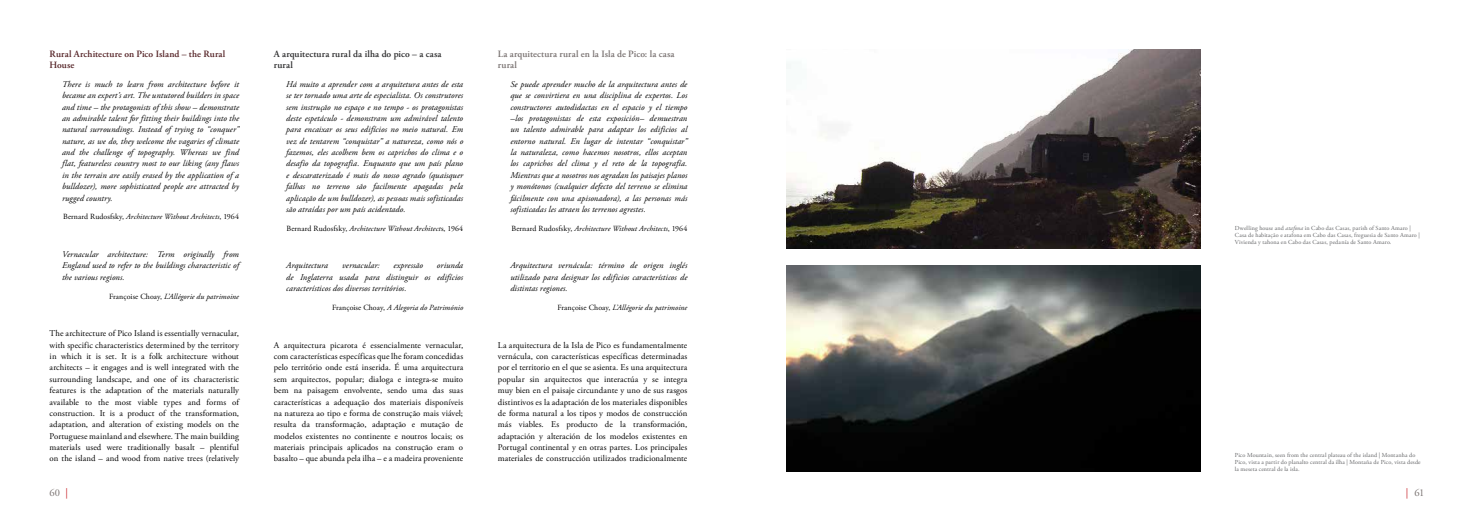
<style>
.page{position:relative;width:1474px;height:521px;background:#fff}
.page>*{position:absolute;margin:0;border:0;box-sizing:border-box;transform-origin:0 0}
.t1{font:10.5px "Adobe Garamond Pro";color:#797271}
.t2{font:600 9.62px/11.4px "Adobe Garamond Pro";letter-spacing:.01em;color:#797271}
.t3{font:600 9.62px/11.4px "Adobe Garamond Pro";letter-spacing:.01em;color:#552427}
.t4{font:600 9.62px/11.4px "Adobe Garamond Pro";letter-spacing:.015em;color:#2e2e2f}
.t5{font:italic 8.75px/11.4px "Adobe Garamond Pro";letter-spacing:.01em;color:#000;text-align:justify}
.t6{font:8.75px/11.4px "Adobe Garamond Pro";letter-spacing:.01em;color:#000;text-align:justify}
.t7{font:italic 7.88px "Adobe Garamond Pro";letter-spacing:.01em;color:#000}
.t8{font:6.12px/7px "Adobe Garamond Pro";letter-spacing:.02em;color:#636466}
.s1{font-style:normal}
.s2{font-style:italic}
.s3{color:#c61d23}
</style>
<div class="page">
<img style="left:786px;top:50px;width:414px;height:198px">
<img style="left:786px;top:265px;width:414px;height:206px">
<p class="t3" style="left:50px;top:48px;width:177px">Rural Architecture on Pico Island – the Rural<br>House</p>
<p class="t5" style="left:62px;top:79px;width:178px">There is much to learn from architecture before it became an expert’s art. The untutored builders in space and time – the protagonists of this show – demonstrate an admirable talent for fitting their buildings into the natural surroundings. Instead of trying to “conquer” nature, as we do, they welcome the vagaries of climate and the challenge of topography. Whereas we find flat, featureless country most to our liking (any flaws in the terrain are easily erased by the application of a bulldozer), more sophisticated people are attracted by rugged country.</p>
<p class="t7" style="left:63px;top:212px;width:177px"><span class="s1">Bernard Rudosfsky,</span> Architecture Without Architects<span class="s1">, 1964</span></p>
<p class="t5" style="left:62px;top:249px;width:178px">Vernacular architecture: Term originally from England used to refer to the buildings characteristic of the various regions.</p>
<p class="t7" style="left:109px;top:291px;width:131px"><span class="s1">Françoise Choay,</span> L’Allégorie du patrimoine</p>
<p class="t6" style="left:50px;top:328px;width:191px">The architecture of Pico Island is essentially vernacular, with specific characteristics determined by the territory in which it is set. It is a folk architecture without architects – it engages and is well integrated with the surrounding landscape, and one of its characteristic features is the adaptation of the materials naturally available to the most viable types and forms of construction. It is a product of the transformation, adaptation, and alteration of existing models on the Portuguese mainland and elsewhere. The main building materials used were traditionally basalt – plentiful on the island – and wood from native trees (relatively</p>
<p class="t4" style="left:274px;top:48px;width:169px">A arquitectura rural da ilha do pico – a casa rural</p>
<p class="t5" style="left:286px;top:79px;width:178px">Há muito a aprender com a arquitetura antes de esta se ter tornado uma arte de especialista. Os construtores sem instrução no espaço e no tempo - os protagonistas deste espetáculo - demonstram um admirável talento para encaixar os seus edifícios no meio natural. Em vez de tentarem “conquistar” a natureza, como nós o fazemos, eles acolhem bem os caprichos do clima e o desafio da topografia. Enquanto que um país plano e descaraterizado é mais do nosso agrado (quaisquer falhas no terreno são facilmente apagadas pela aplicação de um bulldozer), as pessoas mais sofisticadas são atraídas por um país acidentado.</p>
<p class="t7" style="left:286px;top:223px;width:178px"><span class="s1">Bernard Rudosfsky,</span> Architecture Without Architect<span class="s1">s, 1964</span></p>
<p class="t5" style="left:286px;top:260px;width:43px">Arquitectura</p>
<p class="t5" style="left:342px;top:260px;width:39px">vernacular:</p>
<p class="t5" style="left:393px;top:260px;width:31px">expressão</p>
<p class="t5" style="left:286px;top:260px;width:178px;text-indent:151px">oriunda de Inglaterra usada para distinguir os edifícios característicos dos diversos territórios.</p>
<p class="t7" style="left:332px;top:303px;width:133px"><span class="s1">Françoise Choay,</span> A Alegoria do Património</p>
<p class="t6" style="left:274px;top:339px;width:191px">A arquitectura picarota é essencialmente vernacular, com características específicas que lhe foram concedidas pelo território onde está inserida. É uma arquitectura sem arquitectos, popular; dialoga e integra-se muito bem na paisagem envolvente, sendo uma das suas características a adequação dos materiais disponíveis na natureza ao tipo e forma de construção mais viável; resulta da transformação, adaptação e mutação de modelos existentes no continente e noutros locais; os materiais principais aplicados na construção eram o basalto – que abunda pela ilha – e a madeira proveniente</p>
<p class="t2" style="left:498px;top:48px;width:178px">La arquitectura rural en la Isla de Pico: la casa rural</p>
<p class="t5" style="left:510px;top:79px;width:178px">Se puede aprender mucho de la arquitectura antes de que se convirtiera en una disciplina de expertos. Los constructores autodidactas en el espacio y el tiempo –los protagonistas de esta exposición– demuestran un talento admirable para adaptar los edificios al entorno natural. En lugar de intentar “conquistar” la naturaleza, como hacemos nosotros, ellos aceptan los caprichos del clima y el reto de la topografía.<br>Mientras que a nosotros nos agradan los paisajes planos y monótonos (cualquier defecto del terreno se elimina fácilmente con una apisonadora), a las personas más sofisticadas les atraen los terrenos agrestes.</p>
<p class="t7" style="left:511px;top:223px;width:177px"><span class="s1">Bernard Rudosfsky,</span> Architecture Without Architects<span class="s1">, 1964</span></p>
<p class="t5" style="left:510px;top:260px;width:178px">Arquitectura vernácula: término de origen inglés utilizado para designar los edificios característicos de distintas regiones.</p>
<p class="t7" style="left:557px;top:303px;width:131px"><span class="s1">Françoise Choay,</span> L’Allégorie du patrimoine</p>
<p class="t6" style="left:498px;top:339px;width:191px">La arquitectura de la Isla de Pico es fundamentalmente vernácula, con características específicas determinadas por el territorio en el que se asienta. Es una arquitectura popular sin arquitectos que interactúa y se integra muy bien en el paisaje circundante y uno de sus rasgos distintivos es la adaptación de los materiales disponibles de forma natural a los tipos y modos de construcción más viables. Es producto de la transformación, adaptación y alteración de los modelos existentes en Portugal continental y en otras partes. Los principales materiales de construcción utilizados tradicionalmente</p>
<p class="t8" style="left:1234px;top:225px;width:186px">Dwelling house and <span class="s2">atafona</span> in Cabo das Casas, parish of Santo Amaro |<br>Casa de habitação e atafona em Cabo das Casas, freguesia de Santo Amaro |<br>Vivienda y tahona en Cabo das Casas, pedanía de Santo Amaro.</p>
<p class="t8" style="left:1234px;top:452px;width:187px">Pico Mountain, seen from the central plateau of the island | Montanha do<br>Pico, vista a partir do planalto central da ilha | Montaña de Pico, vista desde la meseta central de la isla.</p>
<p class="t1" style="left:50px;top:486px;width:20px">60 <span class="s3">|</span></p>
<p class="t1" style="left:1405px;top:486px;width:20px"><span class="s3">|</span> 61</p>
</div>
